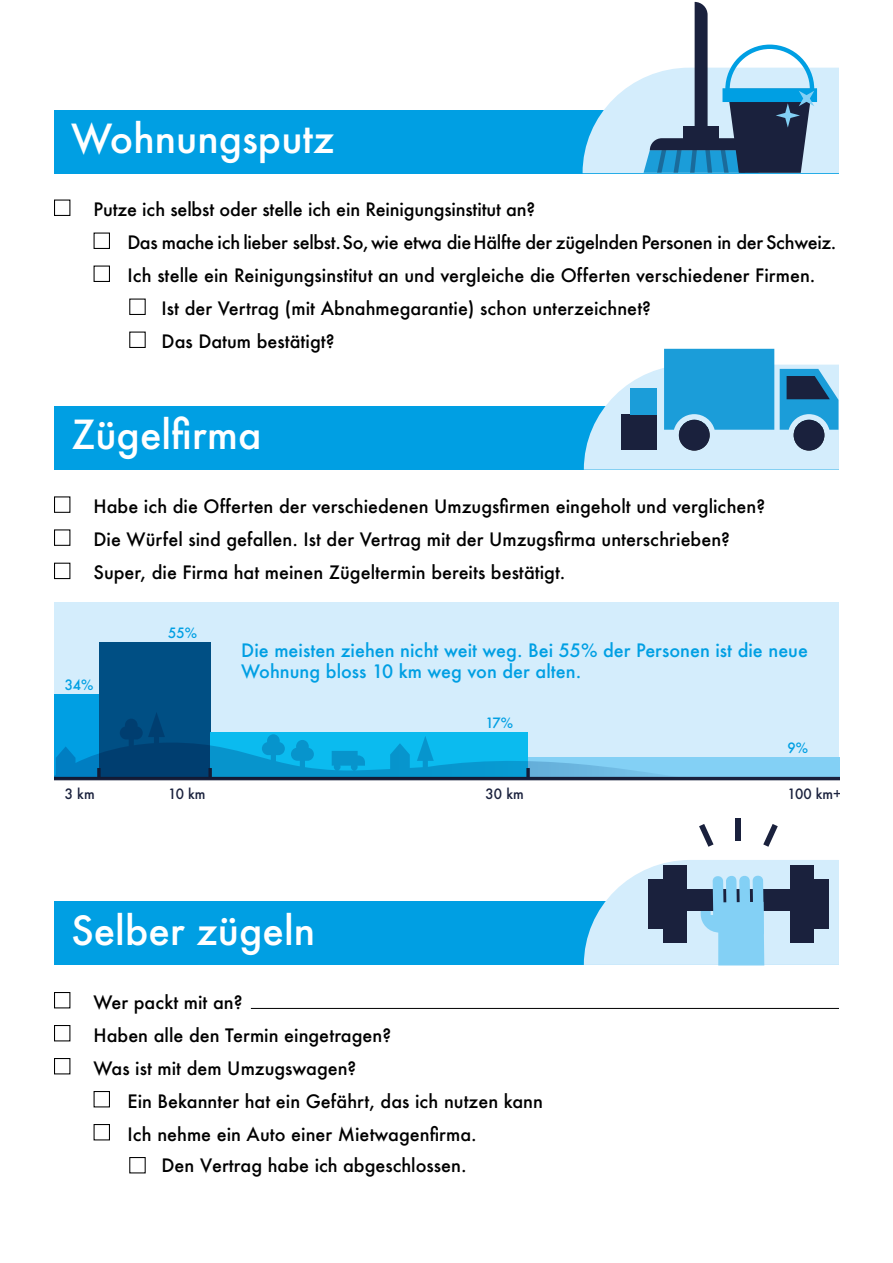
<style>
.page{position:relative;width:893px;height:1263px;background:#fff}
.page>*{position:absolute;margin:0;border:0;box-sizing:border-box;transform-origin:0 0}
.t1{font:500 39px "Futura";color:#fff}
.t2{font:500 18px/33px "Futura";color:#000}
.t3{font:500 18px/21px "Futura";color:#009fe3}
.t4{font:500 18px "Futura";letter-spacing:-.02em;color:#000}
.t5{font:500 13.8px "Futura";color:#1a213d}
.t6{font:500 13.8px "Futura";color:#009fe3}
</style>
<div class="page">
<div style="left:54px;top:110px;width:784px;height:63px;background:#009fe3"></div>
<div style="left:54px;top:407px;width:784px;height:63px;background:#009fe3"></div>
<svg style="left:583px;top:2px;width:256px;height:171px"></svg>
<svg style="left:584px;top:349px;width:255px;height:121px"></svg>
<div style="left:621px;top:414px;width:35px;height:36px;background:#1a213d"></div>
<div style="left:630px;top:388px;width:26px;height:26px;background:#1b9dd9"></div>
<div style="left:94px;top:233px;width:16px;height:16px;border:1px solid #000"></div>
<div style="left:94px;top:266px;width:16px;height:16px;border:1px solid #000"></div>
<div style="left:54px;top:200px;width:16px;height:16px;border:1px solid #000"></div>
<div style="left:54px;top:496px;width:16px;height:17px;border:1px solid #000"></div>
<div style="left:54px;top:529px;width:16px;height:17px;border:1px solid #000"></div>
<div style="left:54px;top:563px;width:16px;height:16px;border:1px solid #000"></div>
<div style="left:54px;top:902px;width:784px;height:63px;background:#009fe3"></div>
<svg style="left:584px;top:860px;width:255px;height:105px;background:#b6d9ed"></svg>
<div style="left:791px;top:865px;width:23px;height:77px;background:#1a213d"></div>
<div style="left:814px;top:879px;width:15px;height:49px;background:#1a213d"></div>
<div style="left:663px;top:865px;width:23px;height:77px;background:#1a213d"></div>
<div style="left:648px;top:879px;width:15px;height:49px;background:#1a213d"></div>
<div style="left:736px;top:818px;width:5px;height:22px;background:#1a213d"></div>
<svg style="left:763px;top:824px;width:15px;height:23px"></svg>
<svg style="left:699px;top:824px;width:14px;height:23px"></svg>
<div style="left:54px;top:992px;width:16px;height:16px;border:1px solid #000"></div>
<div style="left:54px;top:1025px;width:16px;height:16px;border:1px solid #000"></div>
<div style="left:54px;top:1058px;width:16px;height:16px;border:1px solid #000"></div>
<div style="left:94px;top:1091px;width:16px;height:16px;border:1px solid #000"></div>
<div style="left:94px;top:1124px;width:16px;height:16px;border:1px solid #000"></div>
<div style="left:54px;top:602px;width:785px;height:175px;background:#d4edfc"></div>
<div style="left:99px;top:642px;width:111px;height:137px;background:#004f84"></div>
<div style="left:54px;top:694px;width:45px;height:85px;background:#009fe3"></div>
<svg style="left:54px;top:712px;width:786px;height:68px"></svg>
<hr style="left:251px;top:1008px;width:588px;height:1px;background:#000">
<h1 class="t1" style="left:71px;top:112px;width:265px">Wohnungsputz</h1>
<p class="t2" style="left:94px;top:193px;width:443px">Putze ich selbst oder stelle ich ein Reinigungsinstitut an?</p>
<p class="t4" style="left:128px;top:230px;width:710px">Das mache ich lieber selbst. So, wie etwa die Hälfte der zügelnden Personen in der Schweiz.</p>
<p class="t2" style="left:128px;top:259px;width:689px">Ich stelle ein Reinigungsinstitut an und vergleiche die Offerten verschiedener Firmen.</p>
<p class="t2" style="left:162px;top:292px;width:491px">Ist der Vertrag (mit Abnahmegarantie) schon unterzeichnet?</p>
<p class="t2" style="left:162px;top:325px;width:174px">Das Datum bestätigt?</p>
<h1 class="t1" style="left:71px;top:408px;width:192px">Zügelfirma</h1>
<p class="t2" style="left:94px;top:490px;width:673px">Habe ich die Offerten der verschiedenen Umzugsfirmen eingeholt und verglichen?<br>Die Würfel sind gefallen. Ist der Vertrag mit der Umzugsfirma unterschrieben?<br>Super, die Firma hat meinen Zügeltermin bereits bestätigt.</p>
<p class="t6" style="left:65px;top:676px;width:30px">34%</p>
<p class="t6" style="left:168px;top:623px;width:30px">55%</p>
<p class="t3" style="left:241px;top:639px;width:568px">Die meisten ziehen nicht weit weg. Bei 55% der Personen ist die neue<br>Wohnung bloss 10 km weg von der alten.</p>
<p class="t6" style="left:486px;top:713px;width:29px">17%</p>
<p class="t6" style="left:788px;top:739px;width:22px">9%</p>
<p class="t5" style="left:65px;top:785px;width:31px">3 km</p>
<p class="t5" style="left:168px;top:785px;width:39px">10 km</p>
<p class="t5" style="left:486px;top:785px;width:40px">30 km</p>
<p class="t5" style="left:788px;top:785px;width:55px">100 km+</p>
<h1 class="t1" style="left:71px;top:903px;width:246px">Selber zügeln</h1>
<p class="t2" style="left:94px;top:985px;width:299px">Wer packt mit an?<br>Haben alle den Termin eingetragen?<br>Was ist mit dem Umzugswagen?</p>
<p class="t2" style="left:128px;top:1084px;width:417px">Ein Bekannter hat ein Gefährt, das ich nutzen kann</p>
<p class="t2" style="left:128px;top:1117px;width:351px">Ich nehme ein Auto einer Mietwagenfirma.</p>
<p class="t2" style="left:162px;top:1149px;width:306px">Den Vertrag habe ich abgeschlossen.</p>
</div>
